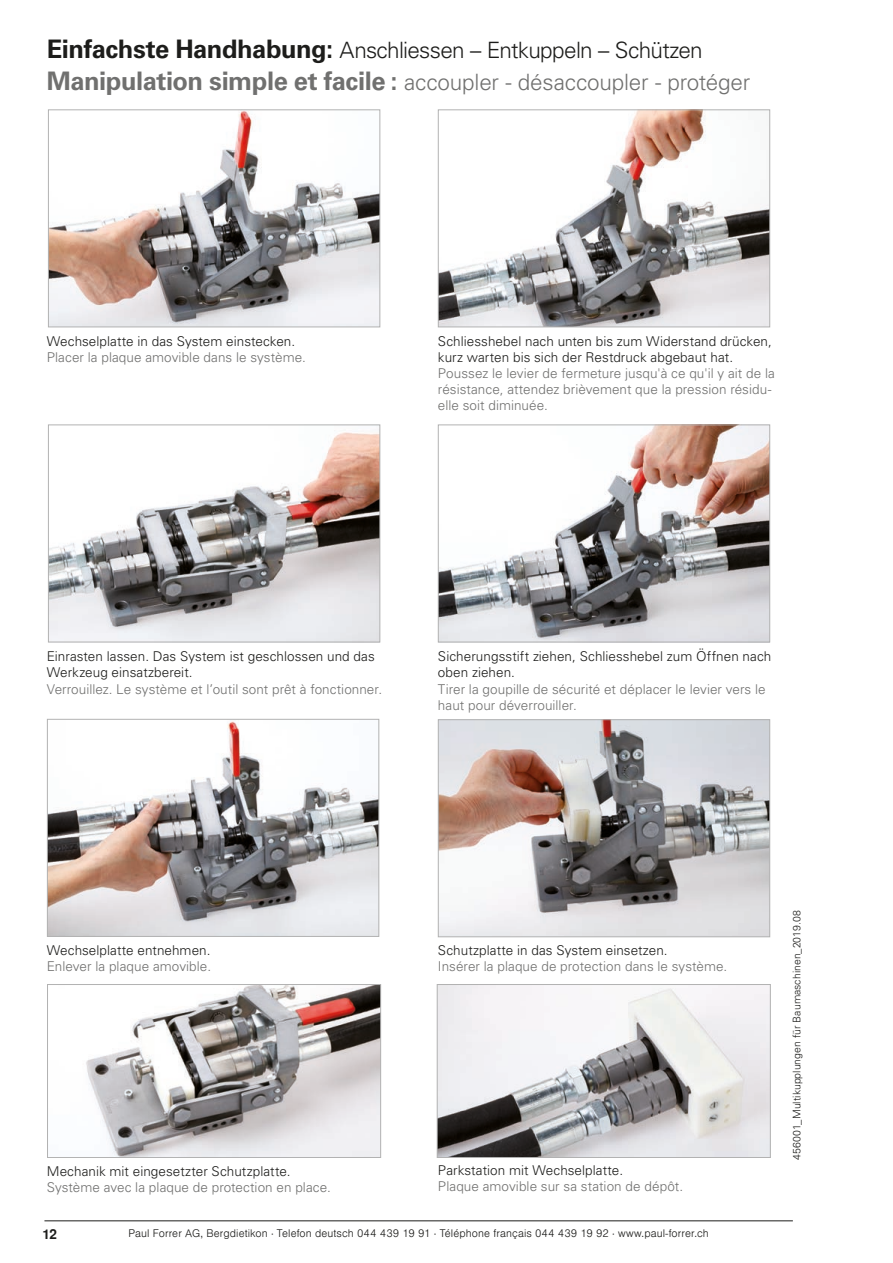
<style>
.page{position:relative;width:893px;height:1263px;background:#fff}
.page>*{position:absolute;margin:0;border:0;box-sizing:border-box;transform-origin:0 0}
.t1{font:300 22.5px/32.4px "Univers";letter-spacing:-.02em;color:#1d1d1b}
.t2{font:300 13.5px/16.2px "Univers";letter-spacing:.005em;color:#70706f}
.t3{font:300 13.5px/16.5px "Univers";letter-spacing:.005em;color:#1d1d1b}
.t4{font:700 13.5px "Nimbus Sans Global";color:#1d1d1b}
.t5{font:300 10.5px "Nimbus Sans Global";letter-spacing:.01em;color:#1d1d1b}
.t6{font:300 10.5px "Univers";color:#1d1d1b}
.s1{font-family:"Univers LT Std";font-weight:700;font-size:25.5px}
.s2{font-family:"Univers LT Std";font-weight:700;font-size:25.5px;color:#70706f}
.s3{color:#70706f}
</style>
<div class="page">
<hr style="left:44px;top:1220px;width:749px;height:1px;background:#1d1d1b">
<img style="left:439px;top:986px;width:330px;height:170px">
<div style="left:437px;top:984px;width:334px;height:174px;border:1px solid #b2b2b2"></div>
<img style="left:86px;top:986px;width:293px;height:170px">
<div style="left:47px;top:984px;width:334px;height:174px;border:1px solid #b2b2b2"></div>
<img style="left:50px;top:111px;width:328px;height:214px">
<div style="left:48px;top:109px;width:332px;height:218px;border:1px solid #b2b2b2"></div>
<img style="left:50px;top:432px;width:328px;height:208px">
<div style="left:48px;top:424px;width:332px;height:218px;border:1px solid #b2b2b2"></div>
<img style="left:49px;top:721px;width:328px;height:214px">
<div style="left:47px;top:719px;width:332px;height:218px;border:1px solid #b2b2b2"></div>
<img style="left:440px;top:111px;width:328px;height:214px">
<div style="left:438px;top:109px;width:332px;height:218px;border:1px solid #b2b2b2"></div>
<img style="left:440px;top:426px;width:328px;height:214px">
<div style="left:438px;top:424px;width:332px;height:218px;border:1px solid #b2b2b2"></div>
<img style="left:440px;top:721px;width:328px;height:214px">
<div style="left:438px;top:719px;width:332px;height:218px;border:1px solid #b2b2b2"></div>
<h1 class="t1" style="left:47px;top:33px;width:705px"><span class="s1">Einfachste Handhabung:</span> Anschliessen – Entkuppeln – Schützen<br><span class="s2">Manipulation simple et facile :</span> <span class="s3">accoupler - désaccoupler - protéger</span></h1>
<p class="t3" style="left:47px;top:332px;width:250px">Wechselplatte in das System einstecken.</p>
<p class="t2" style="left:47px;top:348px;width:261px">Placer la plaque amovible dans le système.</p>
<p class="t3" style="left:438px;top:332px;width:335px">Schliesshebel nach unten bis zum Widerstand drücken, kurz warten bis sich der Restdruck abgebaut hat.</p>
<p class="t2" style="left:438px;top:365px;width:338px">Poussez le levier de fermeture jusqu'à ce qu'il y ait de la résistance, attendez brièvement que la pression résidu&shy;elle soit diminuée.</p>
<p class="t3" style="left:47px;top:647px;width:330px">Einrasten lassen. Das System ist geschlossen und das<br>Werkzeug einsatzbereit.</p>
<p class="t2" style="left:47px;top:680px;width:337px">Verrouillez. Le système et l’outil sont prêt à fonctionner.</p>
<p class="t3" style="left:438px;top:647px;width:335px">Sicherungsstift ziehen, Schliesshebel zum Öffnen nach oben ziehen.</p>
<p class="t2" style="left:438px;top:680px;width:329px">Tirer la goupille de sécurité et déplacer le levier vers le haut pour déverrouiller.</p>
<p class="t3" style="left:47px;top:941px;width:165px">Wechselplatte entnehmen.</p>
<p class="t2" style="left:47px;top:958px;width:166px">Enlever la plaque amovible.</p>
<p class="t3" style="left:47px;top:1163px;width:245px">Mechanik mit eingesetzter Schutzplatte.</p>
<p class="t2" style="left:47px;top:1179px;width:286px">Système avec la plaque de protection en place.</p>
<p class="t3" style="left:438px;top:941px;width:231px">Schutzplatte in das System einsetzen.</p>
<p class="t2" style="left:438px;top:958px;width:291px">Insérer la plaque de protection dans le système.</p>
<p class="t3" style="left:438px;top:1161px;width:187px">Parkstation mit Wechselplatte.</p>
<p class="t2" style="left:438px;top:1178px;width:247px">Plaque amovible sur sa station de dépôt.</p>
<p class="t4" style="left:43px;top:1223px;width:16px">12</p>
<p class="t5" style="left:128px;top:1225px;width:582px">Paul Forrer AG, Bergdietikon · Telefon deutsch 044 439 19 91 · Téléphone français 044 439 19 92 · www.paul-forrer.ch</p>
<p class="t6" style="left:790px;top:1160px;width:251px;rotate:-90deg">456001_Multikupplungen für Baumaschinen_2019.08</p>
</div>
